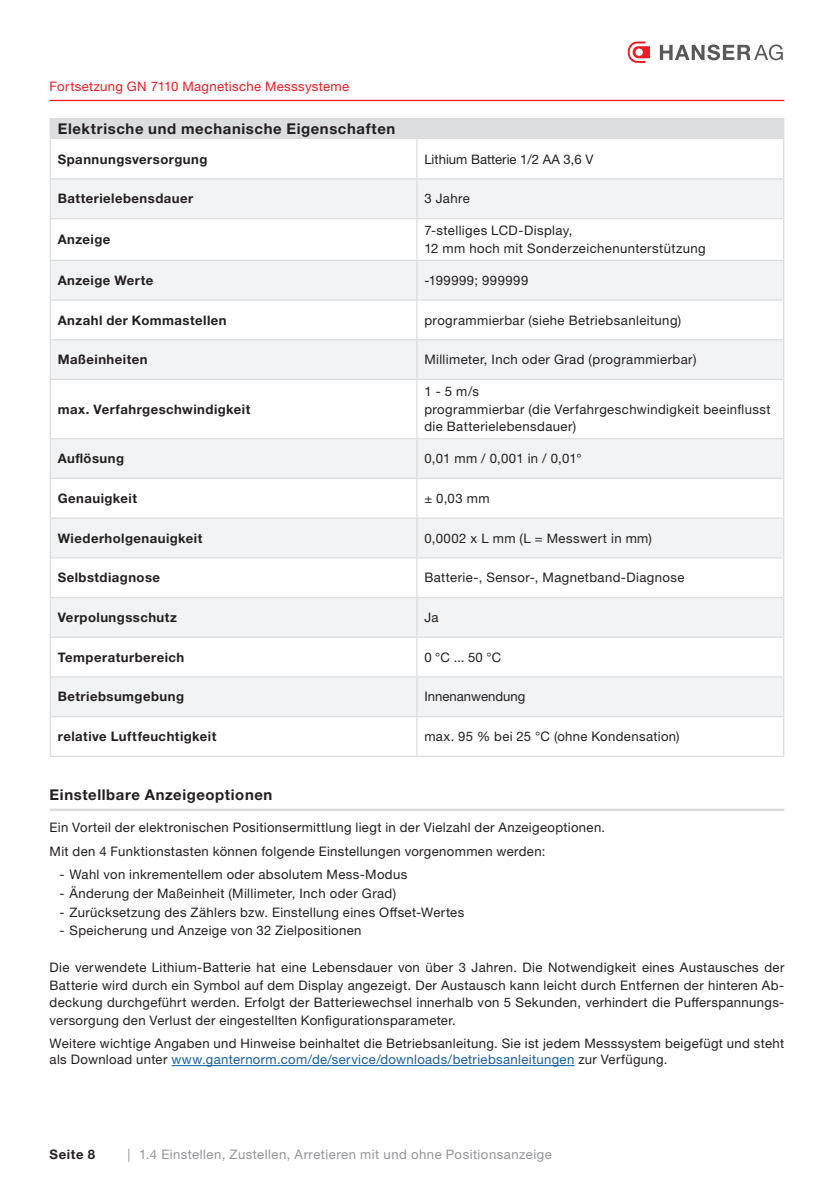
<style>
.page{position:relative;width:834px;height:1181px;background:#fff}
.page>*{position:absolute;margin:0;border:0;box-sizing:border-box;transform-origin:0 0}
.t1{font:700 14.88px "Helvetica Neue LTW1 G";letter-spacing:.04em;color:#231f20}
.t2{font:700 14.88px "Helvetica Neue LT Pro";letter-spacing:.04em;color:#231f20}
.t3{font:13.12px/17.5px "Helvetica Neue LTW1 G";letter-spacing:.03em;color:#231f20}
.t4{font:700 13.12px "Helvetica Neue LTW1 G";letter-spacing:.035em;color:#231f20}
.t5{font:13.12px/16.6px "Helvetica Neue LT Pro";letter-spacing:.025em;color:#231f20}
.t6{font:13.12px "Helvetica Neue LTW1 G";letter-spacing:.035em;color:#939598}
.t7{font:13.12px "Helvetica Neue LTW1 G";letter-spacing:.025em;color:#ee1d23}
.t8{font:13.12px "Helvetica Neue LTW1 G";color:#231f20}
.s1{font-family:"Helvetica Neue LT Pro"}
.s2{color:#175d9e}
</style>
<div class="page">
<hr style="left:50px;top:100px;width:734px;height:1px;background:#ee1d23">
<svg style="left:627px;top:42px;width:22px;height:21px"></svg>
<svg style="left:659px;top:44px;width:123px;height:16px"></svg>
<div style="left:50px;top:119px;width:733px;height:20px;background:#dcdddf"></div>
<svg style="left:51px;top:180px;width:731px;height:536px;fill:#f2f3f4"></svg>
<hr style="left:50px;top:139px;width:1px;height:39px;background:#dcdddf">
<hr style="left:50px;top:180px;width:1px;height:38px;background:#dcdddf">
<hr style="left:50px;top:219px;width:1px;height:41px;background:#dcdddf">
<hr style="left:50px;top:261px;width:1px;height:38px;background:#dcdddf">
<hr style="left:50px;top:301px;width:1px;height:38px;background:#dcdddf">
<hr style="left:50px;top:340px;width:1px;height:39px;background:#dcdddf">
<hr style="left:50px;top:380px;width:1px;height:58px;background:#dcdddf">
<hr style="left:50px;top:439px;width:1px;height:39px;background:#dcdddf">
<hr style="left:50px;top:479px;width:1px;height:38px;background:#dcdddf">
<hr style="left:50px;top:519px;width:1px;height:38px;background:#dcdddf">
<hr style="left:50px;top:558px;width:1px;height:39px;background:#dcdddf">
<hr style="left:50px;top:598px;width:1px;height:38px;background:#dcdddf">
<hr style="left:50px;top:638px;width:1px;height:38px;background:#dcdddf">
<hr style="left:50px;top:677px;width:1px;height:39px;background:#dcdddf">
<hr style="left:50px;top:717px;width:1px;height:38px;background:#dcdddf">
<hr style="left:50px;top:178px;width:367px;height:2px;background:#dcdddf">
<hr style="left:50px;top:218px;width:367px;height:1px;background:#dcdddf">
<hr style="left:50px;top:260px;width:367px;height:1px;background:#dcdddf">
<hr style="left:50px;top:299px;width:367px;height:2px;background:#dcdddf">
<hr style="left:50px;top:339px;width:367px;height:1px;background:#dcdddf">
<hr style="left:50px;top:379px;width:367px;height:1px;background:#dcdddf">
<hr style="left:50px;top:438px;width:367px;height:1px;background:#dcdddf">
<hr style="left:50px;top:478px;width:367px;height:1px;background:#dcdddf">
<hr style="left:50px;top:517px;width:367px;height:2px;background:#dcdddf">
<hr style="left:50px;top:557px;width:367px;height:1px;background:#dcdddf">
<hr style="left:50px;top:597px;width:367px;height:1px;background:#dcdddf">
<hr style="left:50px;top:636px;width:367px;height:2px;background:#dcdddf">
<hr style="left:50px;top:676px;width:367px;height:1px;background:#dcdddf">
<hr style="left:50px;top:716px;width:367px;height:1px;background:#dcdddf">
<hr style="left:50px;top:755px;width:367px;height:2px;background:#dcdddf">
<hr style="left:782px;top:119px;width:2px;height:20px;background:#dcdddf">
<hr style="left:416px;top:139px;width:1px;height:39px;background:#dcdddf">
<hr style="left:416px;top:180px;width:1px;height:38px;background:#dcdddf">
<hr style="left:416px;top:219px;width:1px;height:41px;background:#dcdddf">
<hr style="left:416px;top:261px;width:1px;height:38px;background:#dcdddf">
<hr style="left:416px;top:301px;width:1px;height:38px;background:#dcdddf">
<hr style="left:416px;top:340px;width:1px;height:39px;background:#dcdddf">
<hr style="left:416px;top:380px;width:1px;height:58px;background:#dcdddf">
<hr style="left:416px;top:439px;width:1px;height:39px;background:#dcdddf">
<hr style="left:416px;top:479px;width:1px;height:38px;background:#dcdddf">
<hr style="left:416px;top:519px;width:1px;height:38px;background:#dcdddf">
<hr style="left:416px;top:558px;width:1px;height:39px;background:#dcdddf">
<hr style="left:417px;top:178px;width:367px;height:2px;background:#dcdddf">
<hr style="left:417px;top:218px;width:367px;height:1px;background:#dcdddf">
<hr style="left:417px;top:260px;width:367px;height:1px;background:#dcdddf">
<hr style="left:417px;top:299px;width:367px;height:2px;background:#dcdddf">
<hr style="left:417px;top:339px;width:367px;height:1px;background:#dcdddf">
<hr style="left:417px;top:379px;width:367px;height:1px;background:#dcdddf">
<hr style="left:417px;top:438px;width:367px;height:1px;background:#dcdddf">
<hr style="left:417px;top:478px;width:367px;height:1px;background:#dcdddf">
<hr style="left:417px;top:517px;width:367px;height:2px;background:#dcdddf">
<hr style="left:417px;top:557px;width:367px;height:1px;background:#dcdddf">
<hr style="left:782px;top:598px;width:2px;height:38px;background:#dcdddf">
<hr style="left:782px;top:638px;width:2px;height:38px;background:#dcdddf">
<hr style="left:782px;top:677px;width:2px;height:39px;background:#dcdddf">
<hr style="left:782px;top:717px;width:2px;height:38px;background:#dcdddf">
<hr style="left:417px;top:597px;width:367px;height:1px;background:#dcdddf">
<hr style="left:416px;top:598px;width:1px;height:38px;background:#dcdddf">
<hr style="left:417px;top:636px;width:367px;height:2px;background:#dcdddf">
<hr style="left:416px;top:638px;width:1px;height:38px;background:#dcdddf">
<hr style="left:417px;top:676px;width:367px;height:1px;background:#dcdddf">
<hr style="left:416px;top:677px;width:1px;height:39px;background:#dcdddf">
<hr style="left:417px;top:716px;width:367px;height:1px;background:#dcdddf">
<hr style="left:416px;top:717px;width:1px;height:38px;background:#dcdddf">
<hr style="left:417px;top:755px;width:367px;height:2px;background:#dcdddf">
<hr style="left:782px;top:139px;width:2px;height:39px;background:#dcdddf">
<hr style="left:782px;top:180px;width:2px;height:38px;background:#dcdddf">
<hr style="left:782px;top:219px;width:2px;height:41px;background:#dcdddf">
<hr style="left:782px;top:261px;width:2px;height:38px;background:#dcdddf">
<hr style="left:782px;top:301px;width:2px;height:38px;background:#dcdddf">
<hr style="left:782px;top:340px;width:2px;height:39px;background:#dcdddf">
<hr style="left:782px;top:380px;width:2px;height:58px;background:#dcdddf">
<hr style="left:782px;top:439px;width:2px;height:39px;background:#dcdddf">
<hr style="left:782px;top:479px;width:2px;height:38px;background:#dcdddf">
<hr style="left:782px;top:519px;width:2px;height:38px;background:#dcdddf">
<hr style="left:782px;top:558px;width:2px;height:39px;background:#dcdddf">
<hr style="left:171px;top:1065px;width:403px;height:1px;background:#175d9e">
<hr style="left:50px;top:808px;width:734px;height:3px;background:#dcdddf">
<p class="t7" style="left:50px;top:78px;width:301px">Fortsetzung GN 7110 Magnetische Messsysteme</p>
<p class="t1" style="left:58px;top:120px;width:339px">Elektrische und mechanische Eigenschaften</p>
<p class="t4" style="left:58px;top:151px;width:151px">Spannungsversorgung</p>
<p class="t8" style="left:424px;top:151px;width:171px">Lithium Batterie 1/2 AA 3,6 V</p>
<p class="t4" style="left:58px;top:191px;width:137px">Batterielebensdauer</p>
<p class="t3" style="left:424px;top:190px;width:47px">3 Jahre</p>
<p class="t4" style="left:58px;top:231px;width:54px">Anzeige</p>
<p class="t3" style="left:424px;top:222px;width:283px">7-stelliges LCD-Display,<br>12 mm hoch mit Sonderzeichenunterstützung</p>
<p class="t4" style="left:58px;top:272px;width:97px">Anzeige Werte</p>
<p class="t3" style="left:424px;top:271px;width:105px">-199999; 999999</p>
<p class="t4" style="left:58px;top:312px;width:170px">Anzahl der Kommastellen</p>
<p class="t3" style="left:424px;top:311px;width:258px">programmierbar (siehe Betriebsanleitung)</p>
<p class="t4" style="left:58px;top:351px;width:91px">Maßeinheiten</p>
<p class="t3" style="left:424px;top:351px;width:273px">Millimeter, Inch oder Grad (programmierbar)</p>
<p class="t4" style="left:58px;top:401px;width:194px">max. Verfahrgeschwindigkeit</p>
<p class="t3" style="left:424px;top:383px;width:348px">1 - 5 m/s<br>programmierbar (die Verfahrgeschwindigkeit beeinflusst die Batterielebensdauer)</p>
<p class="t4" style="left:58px;top:450px;width:68px">Auflösung</p>
<p class="t3" style="left:424px;top:450px;width:159px">0,01 mm / 0,001 in / 0,01°</p>
<p class="t4" style="left:58px;top:490px;width:81px">Genauigkeit</p>
<p class="t3" style="left:424px;top:489px;width:67px">± 0,03 mm</p>
<p class="t4" style="left:58px;top:530px;width:146px">Wiederholgenauigkeit</p>
<p class="t3" style="left:424px;top:529px;width:229px">0,0002 x L mm (L = Messwert in mm)</p>
<p class="t4" style="left:58px;top:569px;width:104px">Selbstdiagnose</p>
<p class="t3" style="left:424px;top:569px;width:262px">Batterie-, Sensor-, Magnetband-Diagnose</p>
<p class="t4" style="left:58px;top:609px;width:121px">Verpolungsschutz</p>
<p class="t3" style="left:424px;top:608px;width:16px">Ja</p>
<p class="t4" style="left:58px;top:649px;width:128px">Temperaturbereich</p>
<p class="t3" style="left:424px;top:648px;width:78px">0 °C ... 50 °C</p>
<p class="t4" style="left:58px;top:688px;width:128px">Betriebsumgebung</p>
<p class="t8" style="left:424px;top:688px;width:102px">Innenanwendung</p>
<p class="t4" style="left:58px;top:728px;width:160px">relative Luftfeuchtigkeit</p>
<p class="t3" style="left:424px;top:727px;width:257px">max. 95 % bei 25 °C (ohne Kondensation)</p>
<p class="t2" style="left:50px;top:785px;width:224px">Einstellbare Anzeigeoptionen</p>
<p class="t3" style="left:50px;top:815px;width:557px;line-height:23.6px">Ein Vorteil der elektronischen Positionsermittlung liegt in der Vielzahl der Anzeigeoptionen.<br>Mit den 4 Funktionstasten können folgende Einstellungen vorgenommen werden:</p>
<p class="t3" style="left:60px;top:865px;width:349px"><span class="s1">-</span> Wahl von inkrementellem oder absolutem Mess-Modus</p>
<p class="t3" style="left:60px;top:884px;width:338px"><span class="s1">-</span> Änderung der Maßeinheit (Millimeter, Inch oder Grad)</p>
<p class="t3" style="left:60px;top:903px;width:406px"><span class="s1">-</span> Zurücksetzung des Zählers bzw. Einstellung eines Offset-Wertes</p>
<p class="t3" style="left:60px;top:922px;width:303px"><span class="s1">-</span> Speicherung und Anzeige von 32 Zielpositionen</p>
<p class="t3" style="left:50px;top:959px;width:736px;text-align:justify">Die verwendete Lithium-Batterie hat eine Lebensdauer von über 3 Jahren. Die Notwendigkeit eines Austausches der Batterie wird durch ein Symbol auf dem Display angezeigt. Der Austausch kann leicht durch Entfernen der hinteren Ab&shy;deckung durchgeführt werden. Erfolgt der Batteriewechsel innerhalb von 5 Sekunden, verhindert die Pufferspannungs&shy;versorgung den Verlust der eingestellten Konfigurationsparameter.</p>
<p class="t5" style="left:50px;top:1034px;width:736px">Weitere wichtige Angaben und Hinweise beinhaltet die Betriebsanleitung. Sie ist jedem Messsystem beigefügt und steht als Download unter <span class="s2">www.ganternorm.com/de/service/downloads/betriebsanleitungen</span> zur Verfügung.</p>
<p class="t4" style="left:50px;top:1146px;width:47px">Seite 8</p>
<p class="t6" style="left:128px;top:1146px;width:425px">| 1.4 Einstellen, Zustellen, Arretieren mit und ohne Positionsanzeige</p>
</div>
